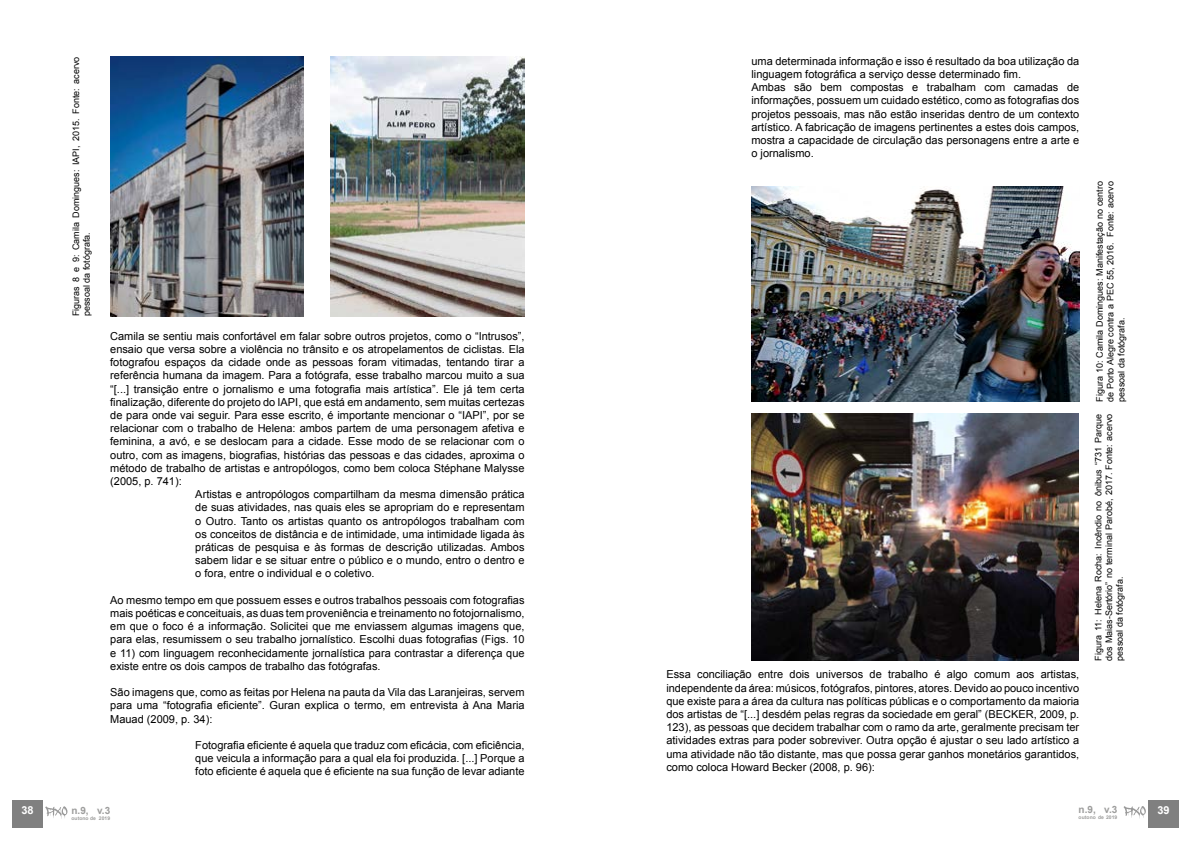
<style>
.page{position:relative;width:1191px;height:842px;background:#fff}
.page>*{position:absolute;margin:0;border:0;box-sizing:border-box;transform-origin:0 0}
.t1{font:11px/13.2px "Arial";color:#000;text-align:justify}
.t2{font:700 11px "Arial";color:#fff}
.t3{font:700 10px "Arial";color:#9d9d9c}
.t4{font:9px/10.8px "Arial";color:#000;text-align:justify}
.t5{font:700 5px "Arial";letter-spacing:.01em;color:#9d9d9c}
</style>
<div class="page">
<div style="left:1148px;top:800px;width:30px;height:28px;background:#808080"></div>
<svg style="left:1123px;top:806px;width:22px;height:12px"></svg>
<div style="left:12px;top:800px;width:31px;height:27px;background:#808080"></div>
<svg style="left:45px;top:806px;width:22px;height:13px"></svg>
<img style="left:111px;top:57px;width:192px;height:259px">
<img style="left:330px;top:57px;width:194px;height:259px">
<img style="left:752px;top:414px;width:326px;height:247px">
<img style="left:752px;top:186px;width:327px;height:216px">
<p class="t4" style="left:71px;top:316px;width:261px;rotate:-90deg">Figuras 8 e 9: Camila Domingues: IAPI, 2015. Fonte: acervo pessoal da fotógrafa.</p>
<p class="t1" style="left:110px;top:329px;width:416px">Camila se sentiu mais confortável em falar sobre outros projetos, como o “Intrusos”,</p>
<p class="t1" style="left:110px;top:343px;width:416px">ensaio que versa sobre a violência no trânsito e os atropelamentos de ciclistas. Ela</p>
<p class="t1" style="left:110px;top:356px;width:416px">fotografou espaços da cidade onde as pessoas foram vitimadas, tentando tirar a</p>
<p class="t1" style="left:110px;top:369px;width:416px">referência humana da imagem. Para a fotógrafa, esse trabalho marcou muito a sua</p>
<p class="t1" style="left:110px;top:382px;width:416px">“[...] transição entre o jornalismo e uma fotografia mais artística”. Ele já tem certa</p>
<p class="t1" style="left:110px;top:395px;width:416px">finalização, diferente do projeto do IAPI, que está em andamento, sem muitas certezas</p>
<p class="t1" style="left:110px;top:409px;width:416px">de para onde vai seguir. Para esse escrito, é importante mencionar o “IAPI”, por se</p>
<p class="t1" style="left:110px;top:422px;width:416px">relacionar com o trabalho de Helena: ambos partem de uma personagem afetiva e</p>
<p class="t1" style="left:110px;top:435px;width:416px">feminina, a avó, e se deslocam para a cidade. Esse modo de se relacionar com o</p>
<p class="t1" style="left:110px;top:448px;width:416px">outro, com as imagens, biografias, histórias das pessoas e das cidades, aproxima o</p>
<p class="t1" style="left:110px;top:461px;width:416px">método de trabalho de artistas e antropólogos, como bem coloca Stéphane Malysse</p>
<p class="t1" style="left:110px;top:475px;width:73px">(2005, p. 741):</p>
<p class="t1" style="left:195px;top:488px;width:331px">Artistas e antropólogos compartilham da mesma dimensão prática</p>
<p class="t1" style="left:195px;top:501px;width:331px">de suas atividades, nas quais eles se apropriam do e representam</p>
<p class="t1" style="left:195px;top:514px;width:331px">o Outro. Tanto os artistas quanto os antropólogos trabalham com</p>
<p class="t1" style="left:195px;top:527px;width:331px">os conceitos de distância e de intimidade, uma intimidade ligada às</p>
<p class="t1" style="left:195px;top:541px;width:331px">práticas de pesquisa e às formas de descrição utilizadas. Ambos</p>
<p class="t1" style="left:195px;top:554px;width:331px">sabem lidar e se situar entre o público e o mundo, entro o dentro e</p>
<p class="t1" style="left:195px;top:567px;width:181px">o fora, entre o individual e o coletivo.</p>
<p class="t1" style="left:110px;top:593px;width:416px">Ao mesmo tempo em que possuem esses e outros trabalhos pessoais com fotografias mais poéticas e conceituais, as duas tem proveniência e treinamento no fotojornalismo, em que o foco é a informação. Solicitei que me enviassem algumas imagens que, para elas, resumissem o seu trabalho jornalístico. Escolhi duas fotografias (Figs. 10 e 11) com linguagem reconhecidamente jornalística para contrastar a diferença que existe entre os dois campos de trabalho das fotógrafas.</p>
<p class="t1" style="left:110px;top:686px;width:416px">São imagens que, como as feitas por Helena na pauta da Vila das Laranjeiras, servem para uma “fotografia eficiente”. Guran explica o termo, em entrevista à Ana Maria Mauad (2009, p. 34):</p>
<p class="t1" style="left:195px;top:739px;width:331px">Fotografia eficiente é aquela que traduz com eficácia, com eficiência, que veicula a informação para a qual ela foi produzida. [...] Porque a foto eficiente é aquela que é eficiente na sua função de levar adiante</p>
<p class="t1" style="left:751px;top:54px;width:329px;text-align:left">uma determinada informação e isso é resultado da boa utilização da linguagem fotográfica a serviço desse determinado fim.<br>Ambas são bem compostas e trabalham com camadas de informações, possuem um cuidado estético, como as fotografias dos projetos pessoais, mas não estão inseridas dentro de um contexto artístico. A fabricação de imagens pertinentes a estes dois campos, mostra a capacidade de circulação das personagens entre a arte e o jornalismo.</p>
<p class="t1" style="left:666px;top:668px;width:414px">Essa conciliação entre dois universos de trabalho é algo comum aos artistas, independente da área: músicos, fotógrafos, pintores, atores. Devido ao pouco incentivo que existe para a área da cultura nas políticas públicas e o comportamento da maioria dos artistas de “[...] desdém pelas regras da sociedade em geral” (BECKER, 2009, p.<br>123), as pessoas que decidem trabalhar com o ramo da arte, geralmente precisam ter atividades extras para poder sobreviver. Outra opção é ajustar o seu lado artístico a uma atividade não tão distante, mas que possa gerar ganhos monetários garantidos, como coloca Howard Becker (2008, p. 96):</p>
<p class="t4" style="left:1094px;top:402px;width:222px;rotate:-90deg">Figura 10: Camila Domingues: Manifestação no centro de Porto Alegre contra a PEC 55, 2016. Fonte: acervo pessoal da fotógrafa.</p>
<p class="t4" style="left:1092px;top:661px;width:248px;rotate:-90deg">Figura 11: Helena Rocha: Incêndio no ônibus “731 Parque dos Maias-Sertório” no terminal Parobé, 2017. Fonte: acervo pessoal da fotógrafa.</p>
<p class="t3" style="left:1078px;top:803px;width:40px">n.9, v.3</p>
<p class="t5" style="left:1078px;top:814px;width:40px">outono de 2019</p>
<p class="t2" style="left:22px;top:803px;width:14px">38</p>
<p class="t3" style="left:71px;top:803px;width:40px">n.9, v.3</p>
<p class="t2" style="left:1157px;top:803px;width:14px">39</p>
<p class="t5" style="left:71px;top:814px;width:40px">outono de 2019</p>
</div>
